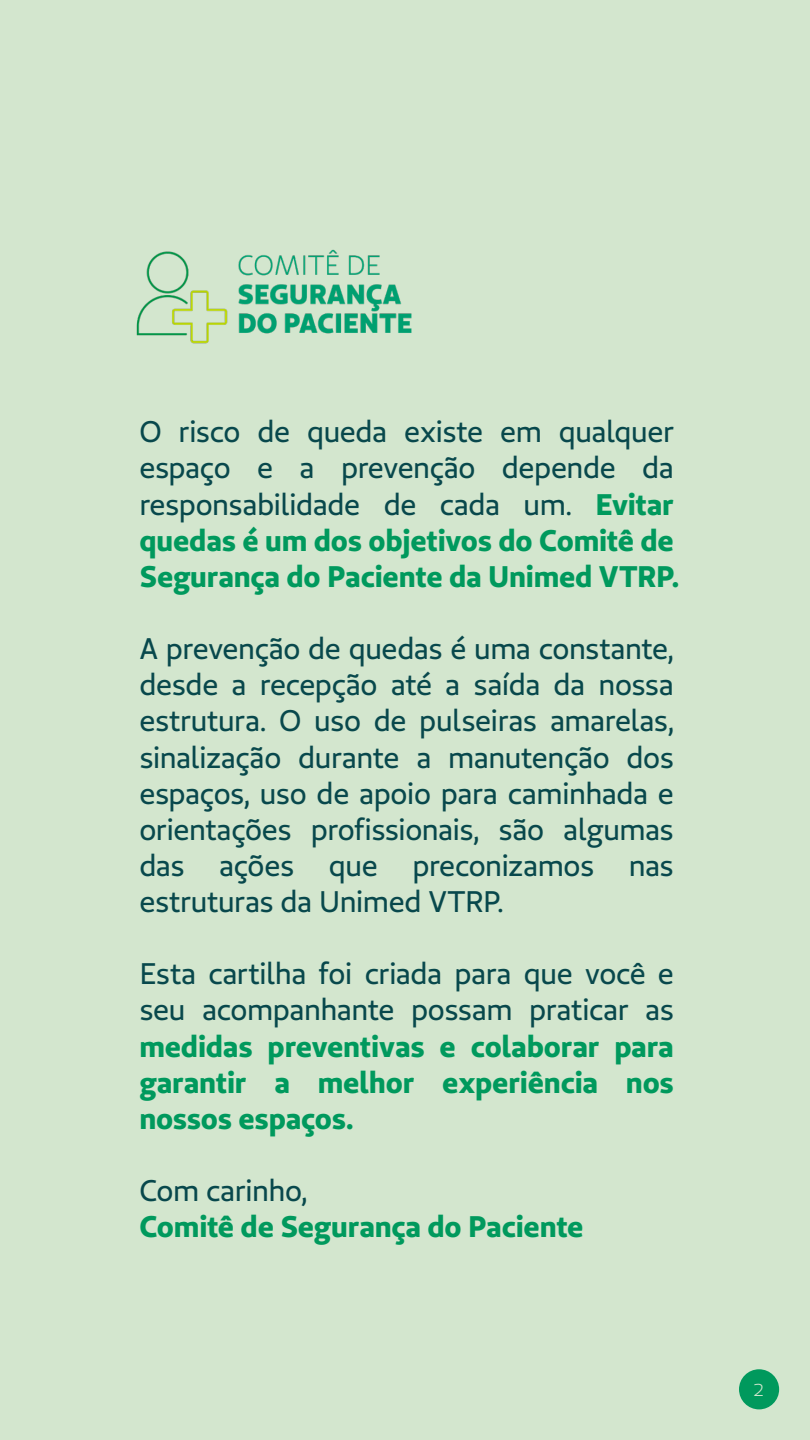
<style>
.page{position:relative;width:810px;height:1440px;background:#d3e6ce}
.page>*{position:absolute;margin:0;border:0;box-sizing:border-box;transform-origin:0 0}
.t1{font:29.78px/36.2px "Unimed Sans 2020 Regular";letter-spacing:-.015em;color:#08484c;text-align:justify}
.t2{font:29.78px/36.2px "Unimed Sans 2020 Bold";letter-spacing:-.01em;color:#00995d}
.t3{font:17.25px "Unimed Sans 2020 Book";color:#d3e6ce}
.s1{font-family:"Unimed Sans 2020 Bold";color:#00995d}
</style>
<div class="page">
<img style="left:136px;top:249px;width:276px;height:95px">
<div style="left:739px;top:1369px;width:40px;height:40px;background:#00995d;border-radius:50%"></div>
<p class="t1" style="left:139px;top:413px;width:536px">O risco de queda existe em qualquer espaço e a prevenção depende da responsabilidade de cada um. <span class="s1">Evitar</span></p>
<p class="t2" style="left:139px;top:521px;width:541px">quedas é um dos objetivos do Comitê de<br>Segurança do Paciente da Unimed VTRP.</p>
<p class="t1" style="left:139px;top:630px;width:536px">A prevenção de quedas é uma constante, desde a recepção até a saída da nossa estrutura. O uso de pulseiras amarelas, sinalização durante a manutenção dos espaços, uso de apoio para caminhada e orientações profissionais, são algumas das ações que preconizamos nas estruturas da Unimed VTRP.</p>
<p class="t1" style="left:139px;top:955px;width:536px">Esta cartilha foi criada para que você e seu acompanhante possam praticar as</p>
<p class="t2" style="left:139px;top:1027px;width:536px;text-align:justify">medidas preventivas e colaborar para garantir a melhor experiência nos nossos espaços.</p>
<p class="t1" style="left:139px;top:1172px;width:170px">Com carinho,</p>
<p class="t2" style="left:139px;top:1208px;width:446px">Comitê de Segurança do Paciente</p>
<p class="t3" style="left:754px;top:1379px;width:12px">2</p>
</div>
